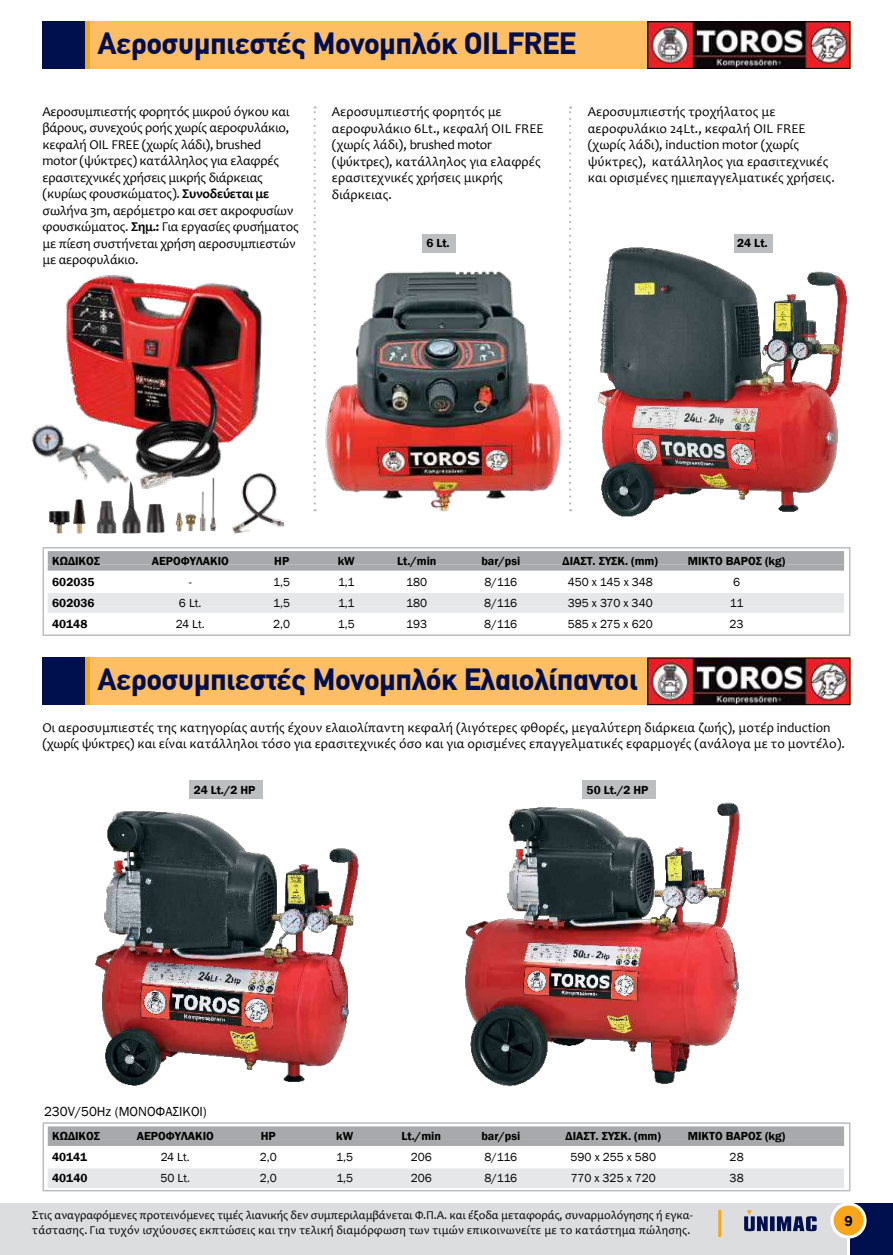
<style>
.page{position:relative;width:893px;height:1255px;background:#fff}
.page>*{position:absolute;margin:0;border:0;box-sizing:border-box;transform-origin:0 0}
.t1{font:700 30px "CF Din";color:#000f4d}
.t2{font:14.4px "UB Helvetica Bold";color:#000}
.t3{font:13.5px/16.5px "Candara";color:#000}
.t4{font:13.5px/16.5px "Candara";letter-spacing:-.02em;color:#000}
.t5{font:13.5px "Franklin Gothic";color:#000}
.t6{font:12px/14.4px "Candara";letter-spacing:-.01em;color:#000}
.t7{font:600 12px "Franklin Gothic";color:#000}
.t8{font:12px "Franklin Gothic";color:#000}
.s1{font-weight:700}
</style>
<div class="page">
<div style="left:43px;top:21px;width:42px;height:48px;background:#000f4d"></div>
<div style="left:89px;top:21px;width:761px;height:48px;background:#fdbe64"></div>
<hr style="left:85px;top:21px;width:4px;height:48px;background:#faa61a">
<div style="left:850px;top:1203px;width:43px;height:51px;background:#000f4d"></div>
<div style="left:0;top:1203px;width:847px;height:51px;background:#dcddde"></div>
<hr style="left:718px;top:1209px;width:3px;height:27px;background:#faa61a">
<svg style="left:744px;top:1210px;width:73px;height:21px"></svg>
<svg style="left:830px;top:1202px;width:37px;height:36px"></svg>
<div style="left:834px;top:1205px;width:29px;height:30px;background:#faa61a;border-radius:50%"></div>
<svg style="left:42px;top:547px;width:809px;height:89px"></svg>
<div style="left:48px;top:551px;width:796px;height:13px;background:#a7a9ac"></div>
<div style="left:48px;top:564px;width:796px;height:6px;background:#a7a9ac"></div>
<div style="left:48px;top:593px;width:796px;height:13px;background:#e6e7e8"></div>
<div style="left:48px;top:606px;width:796px;height:6px;background:#e6e7e8"></div>
<img style="left:66px;top:275px;width:196px;height:210px">
<img style="left:325px;top:271px;width:237px;height:241px">
<img style="left:569px;top:234px;width:278px;height:283px">
<img style="left:130px;top:470px;width:31px;height:23px">
<img style="left:173px;top:470px;width:43px;height:61px">
<img style="left:31px;top:403px;width:99px;height:106px">
<img style="left:232px;top:473px;width:51px;height:60px">
<img style="left:649px;top:23px;width:199px;height:44px">
<div style="left:647px;top:21px;width:203px;height:48px;border:1px solid #000"></div>
<div style="left:422px;top:234px;width:34px;height:18px;background:#bcbec0"></div>
<div style="left:734px;top:234px;width:38px;height:18px;background:#bcbec0"></div>
<div style="left:43px;top:657px;width:42px;height:48px;background:#000f4d"></div>
<div style="left:89px;top:657px;width:761px;height:48px;background:#fdbe64"></div>
<hr style="left:85px;top:657px;width:4px;height:48px;background:#faa61a">
<img style="left:649px;top:659px;width:199px;height:44px">
<div style="left:647px;top:657px;width:203px;height:48px;border:1px solid #000"></div>
<svg style="left:42px;top:1122px;width:809px;height:70px"></svg>
<div style="left:48px;top:1126px;width:796px;height:13px;background:#a7a9ac"></div>
<div style="left:48px;top:1139px;width:796px;height:6px;background:#a7a9ac"></div>
<div style="left:48px;top:1168px;width:796px;height:13px;background:#e6e7e8"></div>
<div style="left:48px;top:1181px;width:796px;height:6px;background:#e6e7e8"></div>
<img style="left:95px;top:811px;width:264px;height:275px">
<img style="left:465px;top:802px;width:275px;height:285px">
<div style="left:189px;top:780px;width:74px;height:19px;background:#bcbec0"></div>
<div style="left:582px;top:780px;width:74px;height:19px;background:#bcbec0"></div>
<svg style="left:314px;top:106px;width:2px;height:397px"></svg>
<svg style="left:569px;top:106px;width:2px;height:397px"></svg>
<h1 class="t1" style="left:98px;top:21px;width:479px">Αεροσυμπιεστές Μονομπλόκ OILFREE</h1>
<p class="t4" style="left:43px;top:103px;width:258px">Αεροσυμπιεστής φορητός μικρού όγκου και βάρους, συνεχούς ροής χωρίς αεροφυλάκιο, κεφαλή OIL FREE (χωρίς λάδι), brushed motor (ψύκτρες) κατάλληλος για ελαφρές ερασιτεχνικές χρήσεις μικρής διάρκειας (κυρίως φουσκώματος). <span class="s1">Συνοδεύεται με </span>σωλήνα 3m, αερόμετρο και σετ ακροφυσίων φουσκώματος. <span class="s1">Σημ.:</span> Για εργασίες φυσήματος με πίεση συστήνεται χρήση αεροσυμπιεστών με αεροφυλάκιο.</p>
<p class="t3" style="left:588px;top:103px;width:248px">Αεροσυμπιεστής τροχήλατος με αεροφυλάκιο 24Lt., κεφαλή OIL FREE (χωρίς λάδι), induction motor (χωρίς ψύκτρες), κατάλληλος για ερασιτεχνικές και ορισμένες ημιεπαγγελματικές χρήσεις.</p>
<p class="t3" style="left:332px;top:103px;width:213px">Αεροσυμπιεστής φορητός με αεροφυλάκιο 6Lt., κεφαλή OIL FREE (χωρίς λάδι), brushed motor (ψύκτρες), κατάλληλος για ελαφρές ερασιτεχνικές χρήσεις μικρής διάρκειας.</p>
<p class="t7" style="left:426px;top:236px;width:25px">6 Lt.</p>
<p class="t7" style="left:737px;top:236px;width:32px">24 Lt.</p>
<p class="t7" style="left:52px;top:553px;width:49px">ΚΩΔΙΚΟΣ</p>
<p class="t7" style="left:152px;top:553px;width:79px">ΑΕΡΟΦΥΛΑΚΙΟ</p>
<p class="t7" style="left:274px;top:553px;width:17px">HP</p>
<p class="t7" style="left:338px;top:553px;width:18px">kW</p>
<p class="t7" style="left:397px;top:553px;width:41px">Lt./min</p>
<p class="t7" style="left:481px;top:553px;width:40px">bar/psi</p>
<p class="t7" style="left:563px;top:553px;width:97px">ΔΙΑΣΤ. ΣΥΣΚ. (mm)</p>
<p class="t7" style="left:688px;top:553px;width:99px">ΜΙΚΤΟ ΒΑΡΟΣ (kg)</p>
<p class="t7" style="left:52px;top:574px;width:44px">602035</p>
<p class="t8" style="left:189px;top:574px;width:4px">-</p>
<p class="t8" style="left:273px;top:574px;width:18px">1,5</p>
<p class="t8" style="left:338px;top:574px;width:18px">1,1</p>
<p class="t8" style="left:406px;top:574px;width:23px">180</p>
<p class="t8" style="left:484px;top:574px;width:34px">8/116</p>
<p class="t8" style="left:568px;top:574px;width:87px">450 x 145 x 348</p>
<p class="t8" style="left:733px;top:574px;width:9px">6</p>
<p class="t7" style="left:52px;top:595px;width:44px">602036</p>
<p class="t8" style="left:179px;top:595px;width:24px">6 Lt.</p>
<p class="t8" style="left:273px;top:595px;width:18px">1,5</p>
<p class="t8" style="left:338px;top:595px;width:18px">1,1</p>
<p class="t8" style="left:406px;top:595px;width:23px">180</p>
<p class="t8" style="left:484px;top:595px;width:34px">8/116</p>
<p class="t8" style="left:568px;top:595px;width:86px">395 x 370 x 340</p>
<p class="t8" style="left:730px;top:595px;width:15px">11</p>
<p class="t7" style="left:52px;top:616px;width:37px">40148</p>
<p class="t8" style="left:176px;top:616px;width:31px">24 Lt.</p>
<p class="t8" style="left:273px;top:616px;width:19px">2,0</p>
<p class="t8" style="left:338px;top:616px;width:18px">1,5</p>
<p class="t8" style="left:406px;top:616px;width:22px">193</p>
<p class="t8" style="left:484px;top:616px;width:34px">8/116</p>
<p class="t8" style="left:568px;top:616px;width:86px">585 x 275 x 620</p>
<p class="t8" style="left:730px;top:616px;width:16px">23</p>
<h1 class="t1" style="left:98px;top:657px;width:541px">Αεροσυμπιεστές Μονομπλόκ Ελαιολίπαντοι</h1>
<p class="t3" style="left:43px;top:719px;width:804px">Οι αεροσυμπιεστές της κατηγορίας αυτής έχουν ελαιολίπαντη κεφαλή (λιγότερες φθορές, μεγαλύτερη διάρκεια ζωής), μοτέρ induction (χωρίς ψύκτρες) και είναι κατάλληλοι τόσο για ερασιτεχνικές όσο και για ορισμένες επαγγελματικές εφαρμογές (ανάλογα με το μοντέλο).</p>
<p class="t7" style="left:194px;top:782px;width:63px">24 Lt./2 HP</p>
<p class="t7" style="left:587px;top:782px;width:63px">50 Lt./2 HP</p>
<p class="t5" style="left:44px;top:1102px;width:164px">230V/50Hz (ΜΟΝΟΦΑΣΙΚΟΙ)</p>
<p class="t7" style="left:52px;top:1128px;width:49px">ΚΩΔΙΚΟΣ</p>
<p class="t7" style="left:137px;top:1128px;width:79px">ΑΕΡΟΦΥΛΑΚΙΟ</p>
<p class="t7" style="left:261px;top:1128px;width:17px">HP</p>
<p class="t7" style="left:336px;top:1128px;width:18px">kW</p>
<p class="t7" style="left:402px;top:1128px;width:41px">Lt./min</p>
<p class="t7" style="left:481px;top:1128px;width:40px">bar/psi</p>
<p class="t7" style="left:566px;top:1128px;width:97px">ΔΙΑΣΤ. ΣΥΣΚ. (mm)</p>
<p class="t7" style="left:688px;top:1128px;width:99px">ΜΙΚΤΟ ΒΑΡΟΣ (kg)</p>
<p class="t7" style="left:52px;top:1149px;width:36px">40141</p>
<p class="t8" style="left:161px;top:1149px;width:31px">24 Lt.</p>
<p class="t8" style="left:260px;top:1149px;width:19px">2,0</p>
<p class="t8" style="left:336px;top:1149px;width:18px">1,5</p>
<p class="t8" style="left:411px;top:1149px;width:23px">206</p>
<p class="t8" style="left:484px;top:1149px;width:34px">8/116</p>
<p class="t8" style="left:571px;top:1149px;width:87px">590 x 255 x 580</p>
<p class="t8" style="left:730px;top:1149px;width:16px">28</p>
<p class="t7" style="left:52px;top:1170px;width:37px">40140</p>
<p class="t8" style="left:160px;top:1170px;width:31px">50 Lt.</p>
<p class="t8" style="left:260px;top:1170px;width:19px">2,0</p>
<p class="t8" style="left:336px;top:1170px;width:18px">1,5</p>
<p class="t8" style="left:411px;top:1170px;width:23px">206</p>
<p class="t8" style="left:484px;top:1170px;width:34px">8/116</p>
<p class="t8" style="left:571px;top:1170px;width:87px">770 x 325 x 720</p>
<p class="t8" style="left:730px;top:1170px;width:16px">38</p>
<p class="t6" style="left:32px;top:1208px;width:662px">Στις αναγραφόμενες προτεινόμενες τιμές λιανικής δεν συμπεριλαμβάνεται Φ.Π.Α. και έξοδα μεταφοράς, συναρμολόγησης ή εγκα&shy;τάστασης. Για τυχόν ισχύουσες εκπτώσεις και την τελική διαμόρφωση των τιμών επικοινωνείτε με το κατάστημα πώλησης.</p>
<p class="t2" style="left:844px;top:1212px;width:10px">9</p>
</div>
